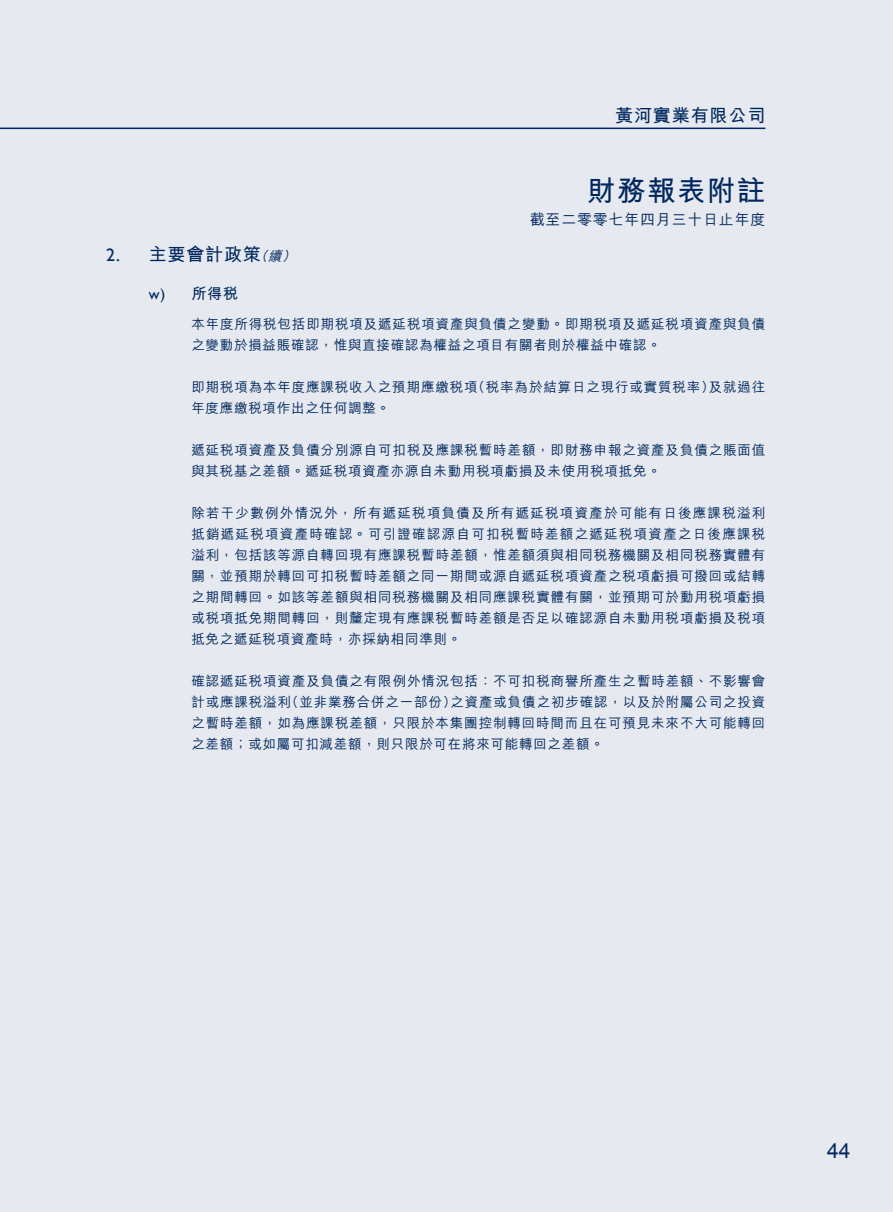
<style>
.page{position:relative;width:893px;height:1212px;background:#e6e9ef}
.page>*{position:absolute;margin:0;border:0;box-sizing:border-box;transform-origin:0 0}
.t1{font:700 28.5px "M Hei HK";letter-spacing:.05em;color:#00285e}
.t2{font:21px "Arial";color:#00285e}
.t3{font:700 18px "M Hei HK";letter-spacing:.05em;color:#00285e}
.t4{font:500 15px "M Hei HK";letter-spacing:.05em;color:#00285e}
.t5{font:700 15px "M Hei HK";color:#00285e}
.t6{font:500 13.5px/21px "M Hei HK";letter-spacing:.065em;color:#00285e}
.s1{font-family:"Gill Sans";font-weight:400}
.s2{font-weight:500;font-style:italic;font-size:13.5px}
</style>
<div class="page">
<hr style="left:0;top:128px;width:765px;height:1px;background:#00285e">
<p class="t3" style="left:615px;top:103px;width:152px">黃河實業有限公司</p>
<p class="t1" style="left:587px;top:170px;width:180px">財務報表附註</p>
<p class="t4" style="left:530px;top:209px;width:237px">截至二零零七年四月三十日止年度</p>
<p class="t3" style="left:106px;top:241px;width:195px"><span class="s1">2.</span> 主要會計政策<span class="s2">（續）</span></p>
<p class="t5" style="left:149px;top:283px;width:91px"><span class="s1">w)</span> 所得稅</p>
<p class="t6" style="left:191px;top:312px;width:576px">本年度所得稅包括即期稅項及遞延稅項資產與負債之變動。即期稅項及遞延稅項資產與負債之變動於損益賬確認，惟與直接確認為權益之項目有關者則於權益中確認。</p>
<p class="t6" style="left:191px;top:375px;width:576px">即期稅項為本年度應課稅收入之預期應繳稅項（稅率為於結算日之現行或實質稅率）及就過往年度應繳稅項作出之任何調整。</p>
<p class="t6" style="left:191px;top:438px;width:576px">遞延稅項資產及負債分別源自可扣稅及應課稅暫時差額，即財務申報之資產及負債之賬面值與其稅基之差額。遞延稅項資產亦源自未動用稅項虧損及未使用稅項抵免。</p>
<p class="t6" style="left:191px;top:501px;width:576px;text-align:justify">除若干少數例外情況外，所有遞延稅項負債及所有遞延稅項資產於可能有日後應課稅溢利抵銷遞延稅項資產時確認。可引證確認源自可扣稅暫時差額之遞延稅項資產之日後應課稅溢利，包括該等源自轉回現有應課稅暫時差額，惟差額須與相同稅務機關及相同稅務實體有關，並預期於轉回可扣稅暫時差額之同一期間或源自遞延稅項資產之稅項虧損可撥回或結轉之期間轉回。如該等差額與相同稅務機關及相同應課稅實體有關，並預期可於動用稅項虧損或稅項抵免期間轉回，則釐定現有應課稅暫時差額是否足以確認源自未動用稅項虧損及稅項抵免之遞延稅項資產時，亦採納相同準則。</p>
<p class="t6" style="left:191px;top:669px;width:576px;text-align:justify">確認遞延稅項資產及負債之有限例外情況包括：不可扣稅商譽所產生之暫時差額、不影響會計或應課稅溢利（並非業務合併之一部份）之資產或負債之初步確認，以及於附屬公司之投資之暫時差額，如為應課稅差額，只限於本集團控制轉回時間而且在可預見未來不大可能轉回之差額；或如屬可扣減差額，則只限於可在將來可能轉回之差額。</p>
<p class="t2" style="left:827px;top:1136px;width:25px">44</p>
</div>
